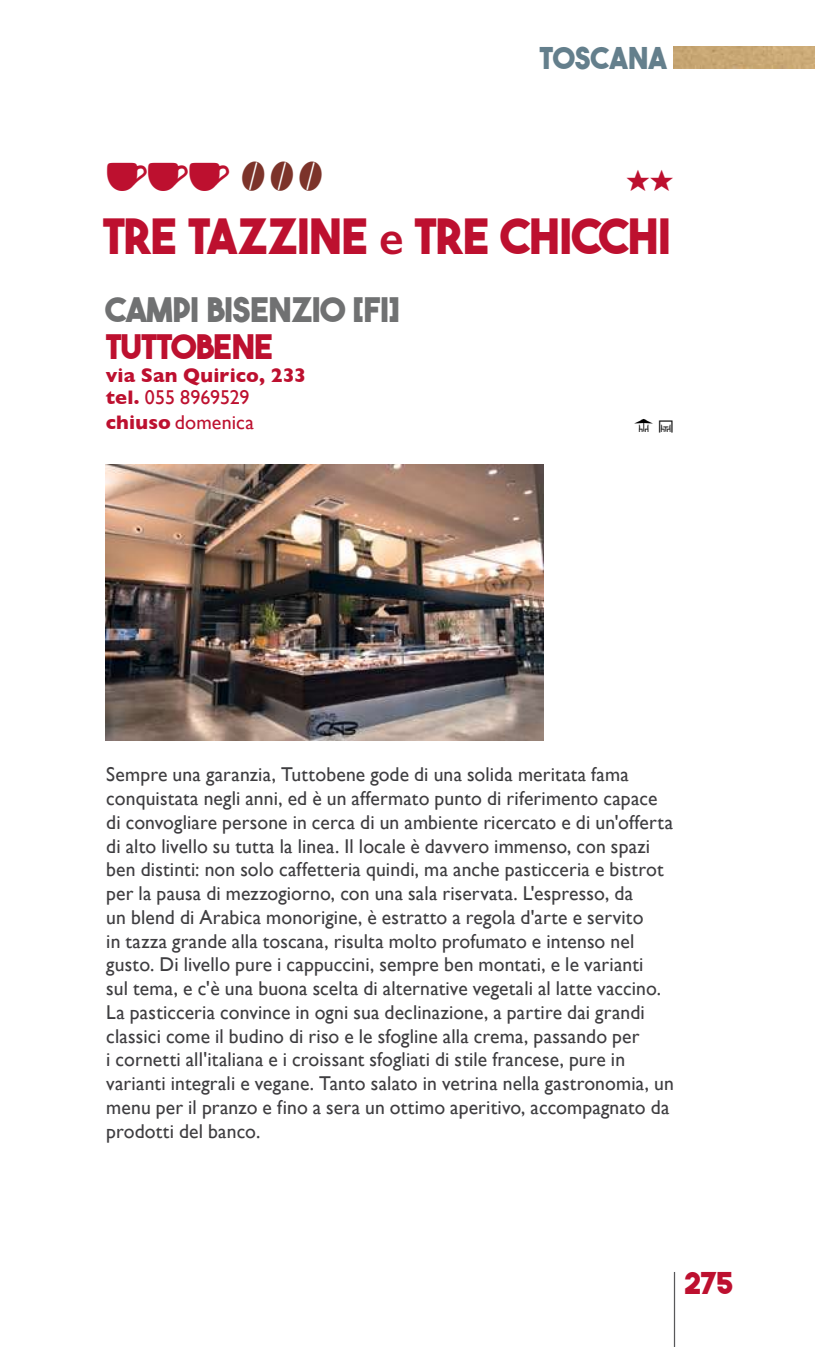
<style>
.page{position:relative;width:815px;height:1347px;background:#fff}
.page>*{position:absolute;margin:0;border:0;box-sizing:border-box;transform-origin:0 0}
.t1{font:700 48.5px "The Bold Font";letter-spacing:-.025em;color:#bd102f}
.t2{font:40px "GRH FONT2012";letter-spacing:.02em;color:#bd102f;scale:.95 1}
.t3{font:700 33.75px "The Bold Font";letter-spacing:-.02em;color:#707172}
.t4{font:700 33.75px "The Bold Font";letter-spacing:-.025em;color:#bd102f}
.t5{font:700 30px "The Bold Font";color:#647f8c}
.t6{font:700 30px "The Bold Font";color:#bd102f}
.t7{font:20px/23.8px "Gill Sans";letter-spacing:.01em;color:#3e3d40}
.t8{font:700 20px/22.5px "Gill Sans";letter-spacing:.01em;color:#bd102f}
.t9{font:20px "Gill Sans";letter-spacing:.005em;color:#bd102f}
.t10{font:20px "GRH FONT2012";color:#bd102f}
.t11{font:17.5px "GRH FONT2012";color:#000;scale:.95 1}
.s1{color:#7c332a}
.s2{font-family:"Gill Sans";font-weight:600}
.s3{font-weight:400}
.s4{font-weight:700}
</style>
<div class="page">
<img style="left:673px;top:46px;width:142px;height:22px">
<hr style="left:674px;top:1271px;width:1px;height:75px;background:#58585a">
<img style="left:106px;top:464px;width:438px;height:277px">
<h3 class="t5" style="left:540px;top:39px;width:129px">TOSCANA</h3>
<h2 class="t2" style="left:106px;top:154px;width:231px">SSS <span class="s1">UUU</span></h2>
<p class="t10" style="left:627px;top:172px;width:48px">bb</p>
<h1 class="t1" style="left:103px;top:206px;width:570px">TRE TAZZINE <span class="s2">e</span> TRE CHICCHI</h1>
<h3 class="t3" style="left:106px;top:288px;width:296px">CAMPI BISENZIO [FI]</h3>
<h3 class="t4" style="left:106px;top:326px;width:169px">TUTTOBENE</h3>
<p class="t8" style="left:106px;top:363px;width:202px">via San Quirico, 233 tel. <span class="s3">055 8969529</span></p>
<p class="t9" style="left:106px;top:411px;width:150px"><span class="s4">chiuso</span> domenica</p>
<p class="t11" style="left:634px;top:415px;width:43px">X K</p>
<p class="t7" style="left:106px;top:762px;width:569px">Sempre una garanzia, Tuttobene gode di una solida meritata fama conquistata negli anni, ed è un affermato punto di riferimento capace di convogliare persone in cerca di un ambiente ricercato e di un'offerta di alto livello su tutta la linea. Il locale è davvero immenso, con spazi ben distinti: non solo caffetteria quindi, ma anche pasticceria e bistrot per la pausa di mezzogiorno, con una sala riservata. L'espresso, da<br>un blend di Arabica monorigine, è estratto a regola d'arte e servito<br>in tazza grande alla toscana, risulta molto profumato e intenso nel gusto. Di livello pure i cappuccini, sempre ben montati, e le varianti<br>sul tema, e c'è una buona scelta di alternative vegetali al latte vaccino.<br>La pasticceria convince in ogni sua declinazione, a partire dai grandi classici come il budino di riso e le sfogline alla crema, passando per<br>i cornetti all'italiana e i croissant sfogliati di stile francese, pure in varianti integrali e vegane. Tanto salato in vetrina nella gastronomia, un menu per il pranzo e fino a sera un ottimo aperitivo, accompagnato da prodotti del banco.</p>
<h3 class="t6" style="left:684px;top:1264px;width:52px">275</h3>
</div>
